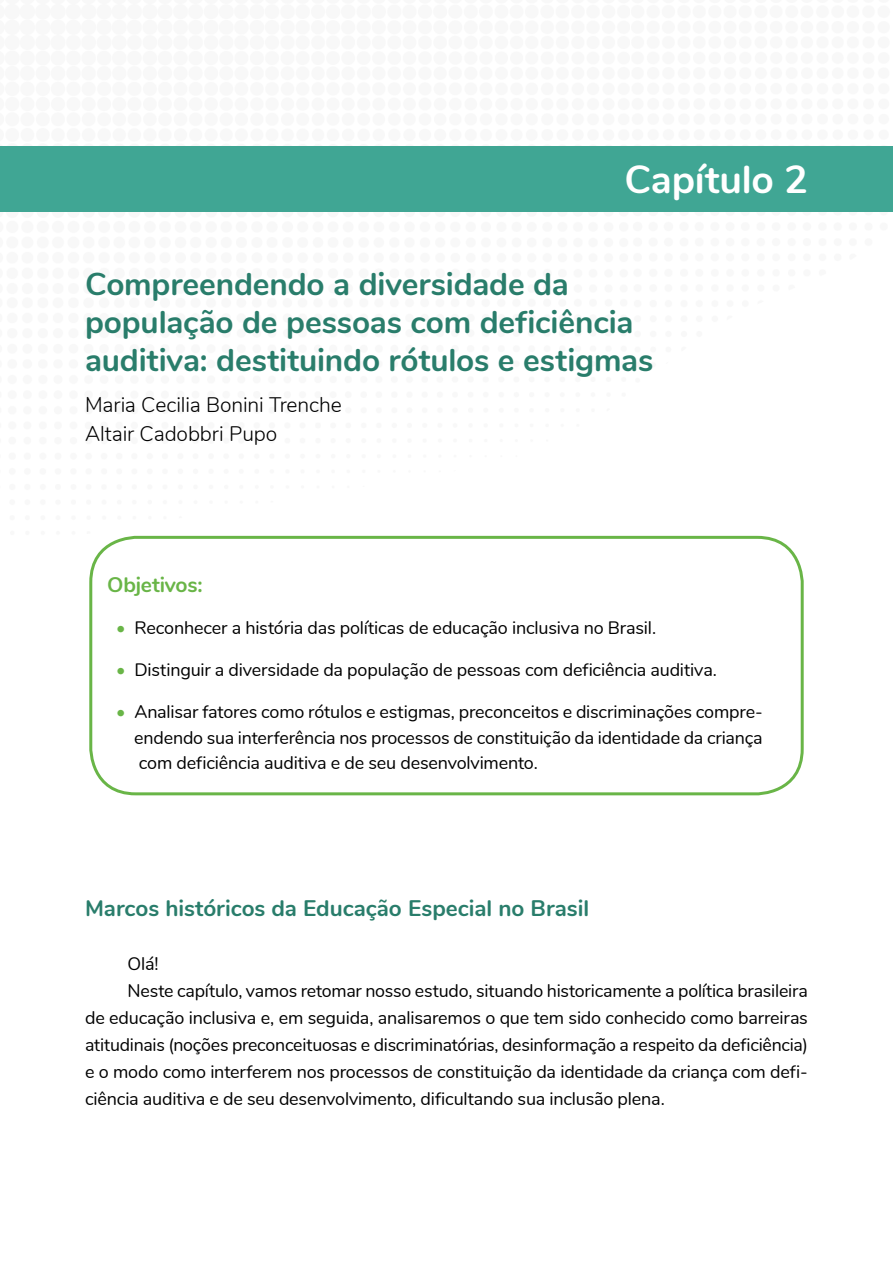
<style>
.page{position:relative;width:893px;height:1263px;background:#fff}
.page>*{position:absolute;margin:0;border:0;box-sizing:border-box;transform-origin:0 0}
.t1{font:700 39px "Nunito";letter-spacing:-.005em;color:#fff}
.t2{font:700 31.5px/37.8px "Nunito";letter-spacing:-.005em;color:#297d6b}
.t3{font:700 22.5px "Nunito";letter-spacing:-.005em;color:#297d6b}
.t4{font:300 21px/28.5px "Nunito";letter-spacing:-.005em;color:#000}
.t5{font:700 21px "Nunito";letter-spacing:-.01em;color:#69b547}
.t6{font:18px/25.5px "Nunito";letter-spacing:-.01em;color:#000;text-align:justify}
.s1{color:#69b547}
</style>
<div class="page">
<img style="left:91px;top:545px;width:19px;height:22px">
<div style="left:0;top:146px;width:893px;height:66px;background:#40a694"></div>
<div style="left:91px;top:537px;width:711px;height:257px;background:#fff;border-radius:45px"></div>
<div style="left:89px;top:536px;width:715px;height:259px;border:3px solid #69b547;border-radius:45px"></div>
<h1 class="t1" style="left:624px;top:150px;width:185px">Capítulo 2</h1>
<h2 class="t2" style="left:85px;top:264px;width:570px">Compreendendo a diversidade da população de pessoas com deficiência auditiva: destituindo rótulos e estigmas</h2>
<p class="t4" style="left:85px;top:389px;width:258px">Maria Cecilia Bonini Trenche<br>Altair Cadobbri Pupo</p>
<p class="t5" style="left:107px;top:570px;width:97px">Objetivos:</p>
<p class="t6" style="left:116px;top:614px;width:541px"><span class="s1">•</span> Reconhecer a história das políticas de educação inclusiva no Brasil.</p>
<p class="t6" style="left:116px;top:656px;width:602px"><span class="s1">•</span> Distinguir a diversidade da população de pessoas com deficiência auditiva.</p>
<p class="t6" style="left:134px;top:698px;width:630px;text-indent:-18px"><span class="s1">•</span> Analisar fatores como rótulos e estigmas, preconceitos e discriminações compre&shy;endendo sua interferência nos processos de constituição da identidade da criança com deficiência auditiva e de seu desenvolvimento.</p>
<p class="t3" style="left:85px;top:892px;width:506px">Marcos históricos da Educação Especial no Brasil</p>
<p class="t6" style="left:128px;top:950px;width:33px">Olá!</p>
<p class="t6" style="left:128px;top:977px;width:682px">Neste capítulo, vamos retomar nosso estudo, situando historicamente a política brasileira</p>
<p class="t6" style="left:85px;top:1004px;width:724px">de educação inclusiva e, em seguida, analisaremos o que tem sido conhecido como barreiras</p>
<p class="t6" style="left:85px;top:1031px;width:724px">atitudinais (noções preconceituosas e discriminatórias, desinformação a respeito da deficiência)</p>
<p class="t6" style="left:85px;top:1058px;width:724px">e o modo como interferem nos processos de constituição da identidade da criança com defi-</p>
<p class="t6" style="left:85px;top:1085px;width:581px">ciência auditiva e de seu desenvolvimento, dificultando sua inclusão plena.</p>
</div>
